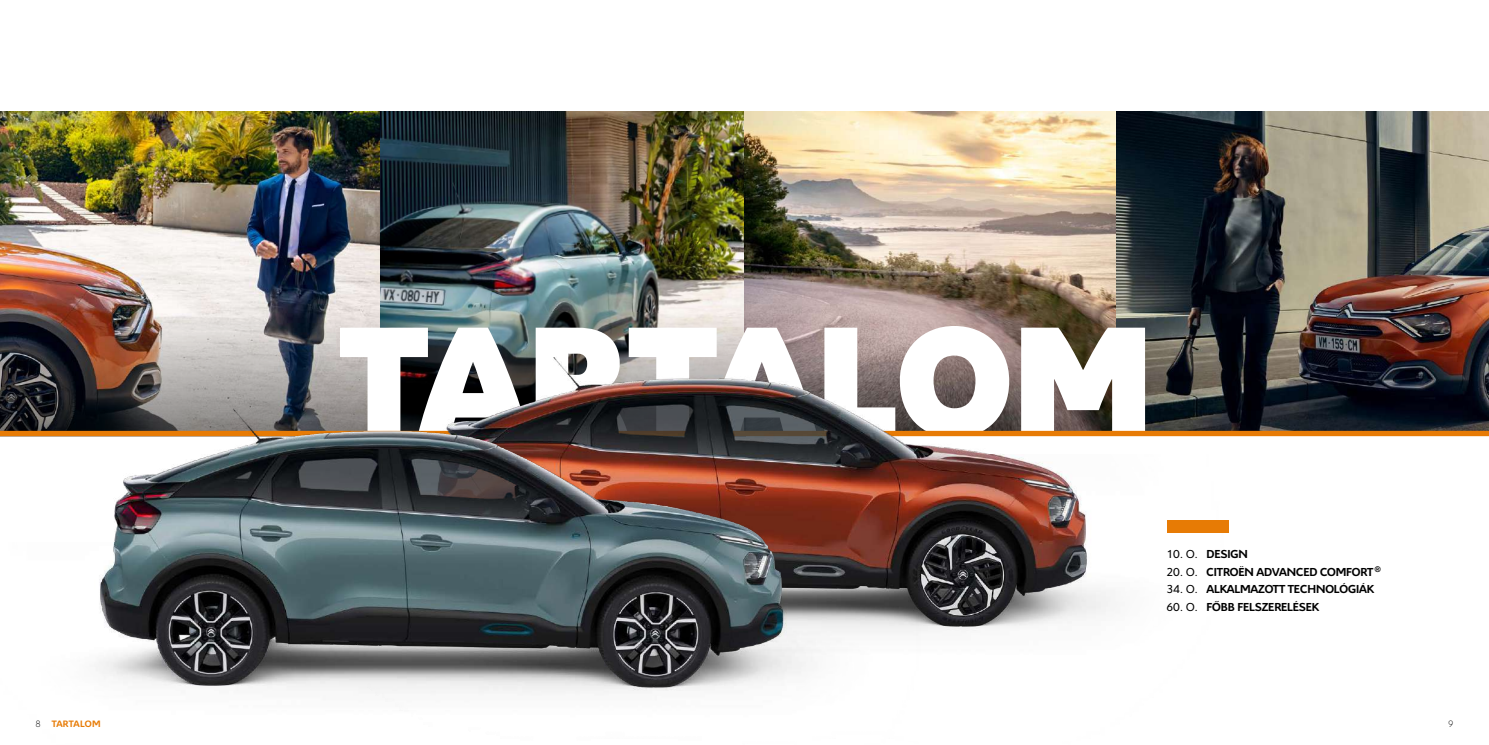
<style>
.page{position:relative;width:1489px;height:745px;background:#fff}
.page>*{position:absolute;margin:0;border:0;box-sizing:border-box;transform-origin:0 0}
.t1{font:900 168.75px "Citroen";letter-spacing:-.035em;color:#fff}
.t2{font:700 12.5px "Citroen";letter-spacing:-.005em;color:#000}
.t3{font:700 10px "Citroen";letter-spacing:.03em;color:#e77b05}
.t4{font:300 10px "Citroen";color:#000}
.s1{font-weight:400}
.s2{font-weight:300;color:#000}
</style>
<div class="page">
<img style="left:379px;top:112px;width:365px;height:179px">
<img style="left:744px;top:112px;width:372px;height:179px">
<img style="left:0;top:112px;width:379px;height:200px">
<img style="left:0;top:312px;width:245px;height:62px">
<img style="left:1116px;top:112px;width:372px;height:318px">
<div style="left:0;top:430px;width:1488px;height:6px;background:#e77b05"></div>
<img style="left:245px;top:291px;width:987px;height:340px">
<img style="left:0;top:374px;width:933px;height:321px">
<h1 class="t1" style="left:336px;top:258px;width:820px">TARTALOM</h1>
<p class="t2" style="left:1166px;top:546px;width:83px"><span class="s1">10. O.</span> DESIGN</p>
<p class="t2" style="left:1166px;top:563px;width:216px"><span class="s1">20. O.</span> CITROËN ADVANCED COMFORT <sup>®</sup></p>
<p class="t2" style="left:1166px;top:581px;width:209px"><span class="s1">34. O.</span> ALKALMAZOTT TECHNOLÓGIÁK</p>
<p class="t2" style="left:1166px;top:598px;width:154px"><span class="s1">60. O.</span> FŐBB FELSZERELÉSEK</p>
<p class="t3" style="left:35px;top:717px;width:67px"><span class="s2">8</span> TARTALOM</p>
<p class="t4" style="left:1447px;top:717px;width:7px">9</p>
</div>
